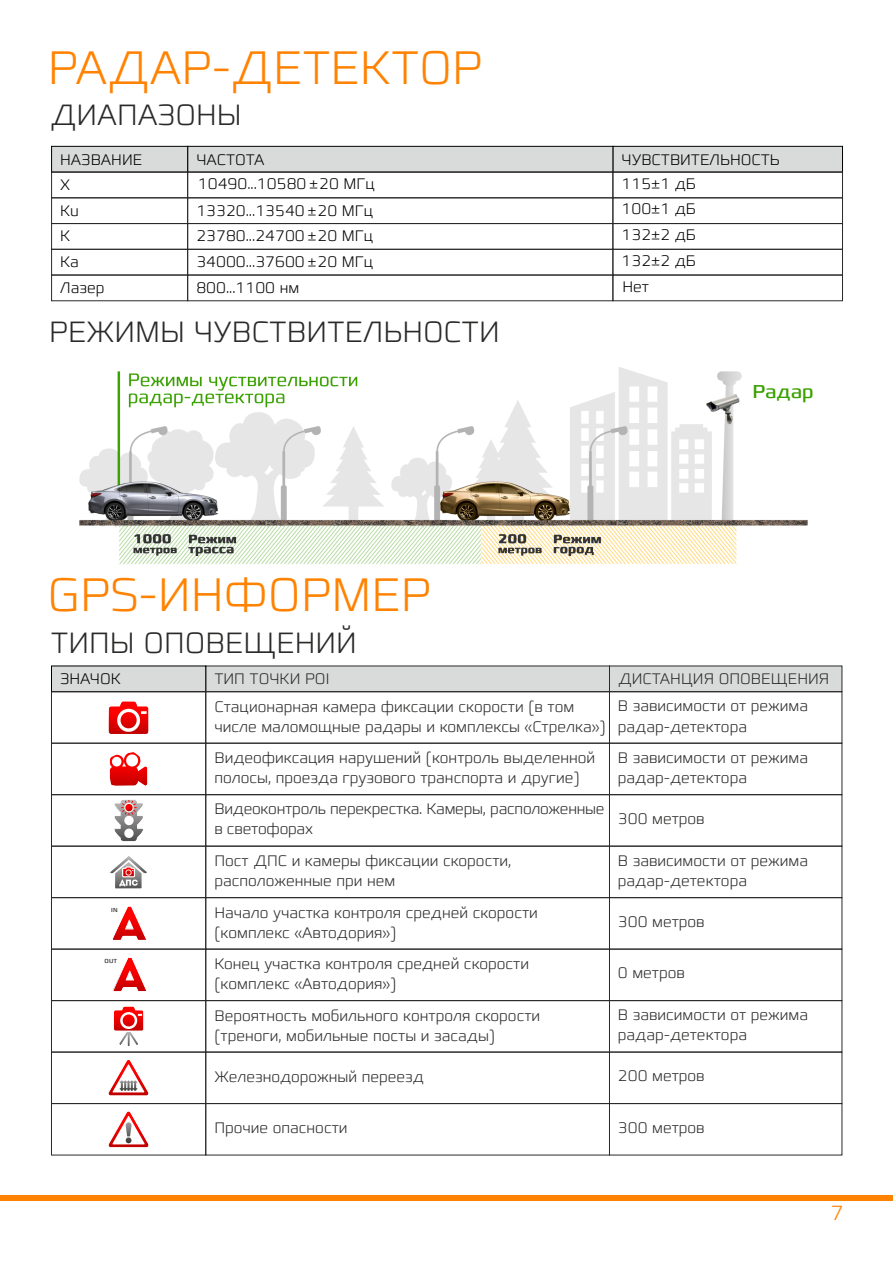
<style>
.page{position:relative;width:893px;height:1263px;background:#fff}
.page>*{position:absolute;margin:0;border:0;box-sizing:border-box;transform-origin:0 0}
.t1{font:200 48px "Francker CYR";color:#ff8200}
.t2{font:200 30px "Francker CYR";color:#2b2a29}
.t3{font:200 21px "Francker CYR";color:#ff8200}
.t4{font:18.9px "Francker CYR";color:#39a001}
.t5{font:200 15.6px/20.1px "Francker CYR";color:#2b2a29}
.t6{font:200 15.6px "Francker CYR";color:#000}
.t7{font:6px "Francker CYR";color:#2b2a29}
</style>
<div class="page">
<img style="left:79px;top:367px;width:729px;height:198px">
<div style="left:612px;top:146px;width:231px;height:26px;background:#d9dada;border:1px solid #000"></div>
<div style="left:187px;top:146px;width:426px;height:26px;background:#d9dada;border:1px solid #000"></div>
<div style="left:51px;top:146px;width:137px;height:26px;background:#d9dada;border:1px solid #000"></div>
<div style="left:51px;top:172px;width:137px;height:26px;border:1px solid #2b2a29"></div>
<div style="left:187px;top:172px;width:426px;height:26px;border:1px solid #2b2a29"></div>
<div style="left:612px;top:172px;width:231px;height:26px;border:1px solid #2b2a29"></div>
<div style="left:51px;top:197px;width:137px;height:27px;border:1px solid #2b2a29"></div>
<div style="left:187px;top:197px;width:426px;height:27px;border:1px solid #2b2a29"></div>
<div style="left:612px;top:197px;width:231px;height:27px;border:1px solid #2b2a29"></div>
<div style="left:51px;top:223px;width:137px;height:27px;border:1px solid #2b2a29"></div>
<div style="left:187px;top:223px;width:426px;height:27px;border:1px solid #2b2a29"></div>
<div style="left:612px;top:223px;width:231px;height:27px;border:1px solid #2b2a29"></div>
<div style="left:51px;top:249px;width:137px;height:26px;border:1px solid #2b2a29"></div>
<div style="left:187px;top:249px;width:426px;height:26px;border:1px solid #2b2a29"></div>
<div style="left:612px;top:249px;width:231px;height:26px;border:1px solid #2b2a29"></div>
<div style="left:51px;top:275px;width:137px;height:26px;border:1px solid #2b2a29"></div>
<div style="left:187px;top:275px;width:426px;height:26px;border:1px solid #2b2a29"></div>
<div style="left:612px;top:275px;width:231px;height:26px;border:1px solid #2b2a29"></div>
<div style="left:51px;top:846px;width:155px;height:52px;border:1px solid #2b2a29"></div>
<div style="left:51px;top:897px;width:155px;height:52px;border:1px solid #2b2a29"></div>
<div style="left:609px;top:665px;width:233px;height:27px;background:#d9dada"></div>
<div style="left:205px;top:665px;width:405px;height:27px;background:#d9dada"></div>
<div style="left:51px;top:665px;width:155px;height:27px;background:#d9dada"></div>
<div style="left:51px;top:691px;width:155px;height:53px;border:1px solid #2b2a29"></div>
<div style="left:205px;top:691px;width:405px;height:53px;border:1px solid #2b2a29"></div>
<div style="left:609px;top:691px;width:233px;height:53px;border:1px solid #2b2a29"></div>
<img style="left:108px;top:1111px;width:41px;height:36px">
<img style="left:108px;top:856px;width:39px;height:33px">
<img style="left:108px;top:1060px;width:41px;height:36px">
<img style="left:108px;top:701px;width:41px;height:33px">
<img style="left:114px;top:800px;width:29px;height:41px">
<img style="left:113px;top:907px;width:33px;height:33px">
<img style="left:110px;top:752px;width:37px;height:34px">
<img style="left:114px;top:1006px;width:29px;height:40px">
<div style="left:205px;top:743px;width:405px;height:52px;border:1px solid #2b2a29"></div>
<div style="left:609px;top:743px;width:233px;height:52px;border:1px solid #2b2a29"></div>
<div style="left:51px;top:794px;width:155px;height:52px;border:1px solid #2b2a29"></div>
<div style="left:205px;top:794px;width:405px;height:52px;border:1px solid #2b2a29"></div>
<div style="left:609px;top:794px;width:233px;height:52px;border:1px solid #2b2a29"></div>
<div style="left:205px;top:846px;width:405px;height:52px;border:1px solid #2b2a29"></div>
<div style="left:609px;top:846px;width:233px;height:52px;border:1px solid #2b2a29"></div>
<div style="left:205px;top:897px;width:405px;height:52px;border:1px solid #2b2a29"></div>
<div style="left:609px;top:897px;width:233px;height:52px;border:1px solid #2b2a29"></div>
<div style="left:205px;top:949px;width:405px;height:52px;border:1px solid #2b2a29"></div>
<div style="left:609px;top:949px;width:233px;height:52px;border:1px solid #2b2a29"></div>
<div style="left:205px;top:1000px;width:405px;height:52px;border:1px solid #2b2a29"></div>
<div style="left:609px;top:1000px;width:233px;height:52px;border:1px solid #2b2a29"></div>
<div style="left:51px;top:1052px;width:155px;height:52px;border:1px solid #2b2a29"></div>
<div style="left:205px;top:1052px;width:405px;height:52px;border:1px solid #2b2a29"></div>
<div style="left:609px;top:1052px;width:233px;height:52px;border:1px solid #2b2a29"></div>
<div style="left:51px;top:1103px;width:155px;height:52px;border:1px solid #2b2a29"></div>
<div style="left:205px;top:1103px;width:405px;height:52px;border:1px solid #2b2a29"></div>
<div style="left:609px;top:1103px;width:233px;height:52px;border:1px solid #2b2a29"></div>
<div style="left:51px;top:949px;width:155px;height:52px;border:1px solid #2b2a29"></div>
<svg style="left:126px;top:920px;width:7px;height:9px"></svg>
<img style="left:113px;top:958px;width:34px;height:33px">
<svg style="left:126px;top:971px;width:7px;height:9px"></svg>
<div style="left:0;top:1195px;width:893px;height:6px;background:#ff8200"></div>
<h1 class="t1" style="left:48px;top:48px;width:436px">РАДАР-ДЕТЕКТОР</h1>
<h2 class="t2" style="left:50px;top:103px;width:193px">ДИАПАЗОНЫ</h2>
<p class="t6" style="left:60px;top:153px;width:84px">НАЗВАНИЕ</p>
<p class="t6" style="left:196px;top:153px;width:70px">ЧАСТОТА</p>
<p class="t6" style="left:622px;top:153px;width:160px">ЧУВСТВИТЕЛЬНОСТЬ</p>
<p class="t6" style="left:60px;top:178px;width:12px">Х</p>
<p class="t6" style="left:198px;top:178px;width:178px">10490...10580 ±20 МГц</p>
<p class="t6" style="left:622px;top:177px;width:76px">115±1 дБ</p>
<p class="t6" style="left:60px;top:204px;width:20px">Ku</p>
<p class="t6" style="left:196px;top:204px;width:178px">13320...13540 ±20 МГц</p>
<p class="t6" style="left:622px;top:203px;width:76px">100±1 дБ</p>
<p class="t6" style="left:60px;top:230px;width:12px">K</p>
<p class="t6" style="left:196px;top:230px;width:178px">23780...24700 ± 20 МГц</p>
<p class="t6" style="left:622px;top:228px;width:76px">132±2 дБ</p>
<p class="t6" style="left:60px;top:255px;width:20px">Ka</p>
<p class="t6" style="left:196px;top:255px;width:178px">34000...37600 ± 20 МГц</p>
<p class="t6" style="left:622px;top:254px;width:76px">132±2 дБ</p>
<p class="t6" style="left:60px;top:281px;width:46px">Лазер</p>
<p class="t6" style="left:196px;top:281px;width:104px">800...1100 нм</p>
<p class="t6" style="left:622px;top:280px;width:28px">Нет</p>
<h2 class="t2" style="left:49px;top:320px;width:452px">РЕЖИМЫ ЧУВСТВИТЕЛЬНОСТИ</h2>
<h1 class="t1" style="left:47px;top:575px;width:385px">GPS-ИНФОРМЕР</h1>
<h2 class="t2" style="left:51px;top:630px;width:307px">ТИПЫ ОПОВЕЩЕНИЙ</h2>
<p class="t4" style="left:752px;top:384px;width:63px">Радар</p>
<p class="t6" style="left:60px;top:672px;width:62px">ЗНАЧОК</p>
<p class="t5" style="left:214px;top:670px;width:116px">ТИП ТОЧКИ POI</p>
<p class="t5" style="left:618px;top:667px;width:213px;line-height:27.3px">ДИСТАНЦИЯ ОПОВЕЩЕНИЯ<br>В зависимости от режима</p>
<p class="t5" style="left:618px;top:717px;width:131px">радар-детектора</p>
<p class="t5" style="left:214px;top:698px;width:393px">Стационарная камера фиксации скорости (в том числе маломощные радары и комплексы «Стрелка»)</p>
<p class="t7" style="left:111px;top:907px;width:8px">IN</p>
<p class="t7" style="left:105px;top:958px;width:14px">OUT</p>
<p class="t5" style="left:214px;top:749px;width:382px">Видеофиксация нарушений (контроль выделенной полосы, проезда грузового транспорта и другие)</p>
<p class="t5" style="left:214px;top:800px;width:392px">Видеоконтроль перекрестка. Камеры, расположенные в светофорах</p>
<p class="t5" style="left:214px;top:852px;width:299px">Пост ДПС и камеры фиксации скорости, расположенные при нем</p>
<p class="t5" style="left:214px;top:904px;width:325px">Начало участка контроля средней скорости (комплекс «Автодория»)</p>
<p class="t5" style="left:214px;top:955px;width:316px">Конец участка контроля средней скорости (комплекс «Автодория»)</p>
<p class="t5" style="left:214px;top:1007px;width:327px">Вероятность мобильного контроля скорости (треноги, мобильные посты и засады)</p>
<p class="t5" style="left:214px;top:1068px;width:211px">Железнодорожный переезд</p>
<p class="t5" style="left:214px;top:1119px;width:135px">Прочие опасности</p>
<p class="t5" style="left:618px;top:749px;width:192px">В зависимости от режима радар-детектора</p>
<p class="t5" style="left:618px;top:810px;width:88px">300 метров</p>
<p class="t5" style="left:618px;top:852px;width:192px">В зависимости от режима радар-детектора</p>
<p class="t5" style="left:618px;top:913px;width:88px">300 метров</p>
<p class="t5" style="left:618px;top:964px;width:69px">0 метров</p>
<p class="t5" style="left:618px;top:1006px;width:192px">В зависимости от режима радар-детектора</p>
<p class="t5" style="left:618px;top:1067px;width:88px">200 метров</p>
<p class="t5" style="left:618px;top:1119px;width:88px">300 метров</p>
<h3 class="t3" style="left:831px;top:1205px;width:15px">7</h3>
</div>
